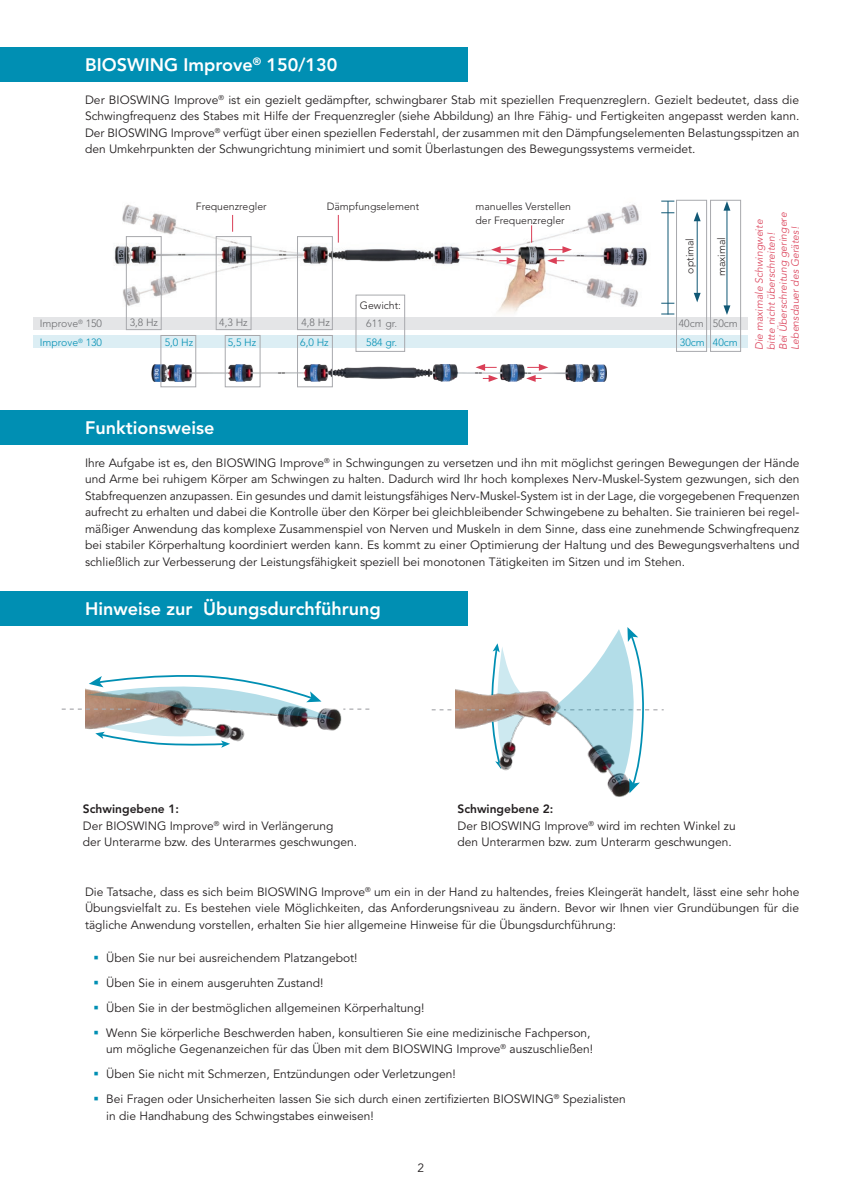
<style>
.page{position:relative;width:842px;height:1191px;background:#fff}
.page>*{position:absolute;margin:0;border:0;box-sizing:border-box;transform-origin:0 0}
.t1{font:800 18px "Avenir";color:#fff}
.t2{font:12px/16.5px "Avenir";color:#231f20}
.t3{font:12px "Avenir LT Com";color:#231f20}
.t4{font:italic 300 10.5px/12px "Avenir";color:#da3f57}
.t5{font:300 10.5px/13.5px "Avenir";color:#231f20}
.t6{font:300 10.5px/19px "Avenir";color:#6c6d70}
.t7{font:300 10.5px "Avenir";color:#008fb3}
.s1{color:#008fb3}
.s2{font-weight:800}
</style>
<div class="page">
<img style="left:114px;top:200px;width:550px;height:117px">
<svg style="left:232px;top:215px;width:1px;height:17px"></svg>
<div style="left:33px;top:317px;width:714px;height:12px;background:#e4e5e7"></div>
<div style="left:33px;top:336px;width:714px;height:12px;background:#dceef4"></div>
<svg style="left:338px;top:215px;width:1px;height:28px"></svg>
<div style="left:0;top:592px;width:468px;height:34px;background:#008fb3"></div>
<div style="left:0;top:410px;width:468px;height:34px;background:#008fb3"></div>
<div style="left:0;top:48px;width:468px;height:34px;background:#008fb3"></div>
<hr style="left:668px;top:201px;width:1px;height:113px;background:#105875">
<svg style="left:661px;top:201px;width:13px;height:1px"></svg>
<svg style="left:661px;top:314px;width:13px;height:1px"></svg>
<svg style="left:661px;top:212px;width:13px;height:1px"></svg>
<svg style="left:661px;top:303px;width:13px;height:1px"></svg>
<img style="left:152px;top:364px;width:455px;height:18px">
<svg style="left:531px;top:225px;width:1px;height:18px"></svg>
<hr style="left:727px;top:208px;width:1px;height:100px;background:#105875">
<svg style="left:723px;top:202px;width:7px;height:9px"></svg>
<svg style="left:723px;top:305px;width:7px;height:10px"></svg>
<hr style="left:697px;top:219px;width:1px;height:76px;background:#105875">
<svg style="left:694px;top:212px;width:7px;height:9px"></svg>
<svg style="left:694px;top:293px;width:7px;height:9px"></svg>
<div style="left:126px;top:236px;width:36px;height:94px;border:1px solid #a8a9ad"></div>
<div style="left:161px;top:335px;width:35px;height:52px;border:1px solid #a8a9ad"></div>
<div style="left:225px;top:335px;width:35px;height:52px;border:1px solid #a8a9ad"></div>
<div style="left:297px;top:335px;width:36px;height:52px;border:1px solid #a8a9ad"></div>
<div style="left:216px;top:236px;width:35px;height:94px;border:1px solid #a8a9ad"></div>
<div style="left:297px;top:236px;width:36px;height:94px;border:1px solid #a8a9ad"></div>
<div style="left:356px;top:295px;width:49px;height:57px;border:1px solid #a8a9ad"></div>
<div style="left:676px;top:200px;width:31px;height:152px;border:1px solid #a8a9ad"></div>
<div style="left:710px;top:200px;width:31px;height:152px;border:1px solid #a8a9ad"></div>
<svg style="left:547px;top:246px;width:25px;height:18px"></svg>
<svg style="left:491px;top:246px;width:25px;height:18px"></svg>
<svg style="left:526px;top:364px;width:22px;height:18px"></svg>
<svg style="left:476px;top:364px;width:22px;height:18px"></svg>
<svg style="left:61px;top:675px;width:274px;height:72px"></svg>
<svg style="left:343px;top:708px;width:27px;height:1px"></svg>
<img style="left:502px;top:691px;width:126px;height:106px">
<svg style="left:431px;top:643px;width:102px;height:126px"></svg>
<svg style="left:551px;top:627px;width:113px;height:166px"></svg>
<h1 class="t1" style="left:85px;top:54px;width:254px">BIOSWING Improve<sup>®</sup> 150/130</h1>
<p class="t2" style="left:85px;top:91px;width:716px;text-align:justify">Der BIOSWING Improve<sup>®</sup> ist ein gezielt gedämpfter, schwingbarer Stab mit speziellen Frequenzreglern. Gezielt bedeutet, dass die Schwingfrequenz des Stabes mit Hilfe der Frequenzregler (siehe Abbildung) an Ihre Fähig- und Fertigkeiten angepasst werden kann.<br>Der BIOSWING Improve<sup>®</sup> verfügt über einen speziellen Federstahl, der zusammen mit den Dämpfungselementen Belastungsspitzen an den Umkehrpunkten der Schwungrichtung minimiert und somit Überlastungen des Bewegungssystems vermeidet.</p>
<p class="t5" style="left:196px;top:200px;width:72px">Frequenzregler</p>
<p class="t5" style="left:327px;top:200px;width:94px">Dämpfungselement</p>
<p class="t5" style="left:475px;top:200px;width:97px">manuelles Verstellen der Frequenzregler</p>
<p class="t5" style="left:683px;top:273px;width:37px;rotate:-90deg">optimal</p>
<p class="t5" style="left:715px;top:276px;width:40px;rotate:-90deg">maximal</p>
<p class="t6" style="left:40px;top:313px;width:64px">Improve<sup>®</sup> 150<br><span class="s1">Improve</span><sup>®</sup> <span class="s1">130</span></p>
<p class="t6" style="left:130px;top:313px;width:30px">3,8 Hz</p>
<p class="t7" style="left:165px;top:336px;width:30px">5,0 Hz</p>
<p class="t6" style="left:219px;top:313px;width:30px">4,3 Hz</p>
<p class="t7" style="left:228px;top:336px;width:30px">5,5 Hz</p>
<p class="t5" style="left:360px;top:298px;width:43px">Gewicht:</p>
<p class="t6" style="left:366px;top:313px;width:32px">611 gr.</p>
<p class="t7" style="left:366px;top:336px;width:32px">584 gr.</p>
<p class="t6" style="left:301px;top:313px;width:30px">4,8 Hz</p>
<p class="t6" style="left:679px;top:314px;width:61px">40cm 50cm</p>
<p class="t7" style="left:300px;top:336px;width:30px">6,0 Hz</p>
<p class="t7" style="left:680px;top:336px;width:60px">30cm 40cm</p>
<p class="t4" style="left:753px;top:350px;width:139px;rotate:-90deg">Die maximale Schwingweite bitte nicht überschreiten!<br>Bei Überschreitung geringere<br>Lebensdauer des Gerätes!</p>
<h1 class="t1" style="left:85px;top:417px;width:131px">Funktionsweise</h1>
<p class="t2" style="left:85px;top:454px;width:716px;text-align:justify">Ihre Aufgabe ist es, den BIOSWING Improve<sup>®</sup> in Schwingungen zu versetzen und ihn mit möglichst geringen Bewegungen der Hände und Arme bei ruhigem Körper am Schwingen zu halten. Dadurch wird Ihr hoch komplexes Nerv-Muskel-System gezwungen, sich den Stabfrequenzen anzupassen. Ein gesundes und damit leistungsfähiges Nerv-Muskel-System ist in der Lage, die vorgegebenen Frequenzen aufrecht zu erhalten und dabei die Kontrolle über den Körper bei gleichbleibender Schwingebene zu behalten. Sie trainieren bei regel&shy;mäßiger Anwendung das komplexe Zusammenspiel von Nerven und Muskeln in dem Sinne, dass eine zunehmende Schwingfrequenz bei stabiler Körperhaltung koordiniert werden kann. Es kommt zu einer Optimierung der Haltung und des Bewegungsverhaltens und schließlich zur Verbesserung der Leistungsfähigkeit speziell bei monotonen Tätigkeiten im Sitzen und im Stehen.</p>
<h1 class="t1" style="left:85px;top:598px;width:297px">Hinweise zur Übungsdurchführung</h1>
<p class="t2" style="left:83px;top:801px;width:276px"><span class="s2">Schwingebene 1:<br></span>Der BIOSWING Improve<sup>®</sup> wird in Verlängerung<br>der Unterarme bzw. des Unterarmes geschwungen.</p>
<p class="t2" style="left:457px;top:801px;width:280px"><span class="s2">Schwingebene 2:<br></span>Der BIOSWING Improve<sup>®</sup> wird im rechten Winkel zu den Unterarmen bzw. zum Unterarm geschwungen.</p>
<p class="t2" style="left:85px;top:883px;width:716px;text-align:justify">Die Tatsache, dass es sich beim BIOSWING Improve<sup>®</sup> um ein in der Hand zu haltendes, freies Kleingerät handelt, lässt eine sehr hohe Übungsvielfalt zu. Es bestehen viele Möglichkeiten, das Anforderungsniveau zu ändern. Bevor wir Ihnen vier Grundübungen für die tägliche Anwendung vorstellen, erhalten Sie hier allgemeine Hinweise für die Übungsdurchführung:</p>
<p class="t2" style="left:106px;top:945px;width:486px;line-height:25px">Üben Sie nur bei ausreichendem Platzangebot!<br>Üben Sie in einem ausgeruhten Zustand!<br>Üben Sie in der bestmöglichen allgemeinen Körperhaltung!<br>Wenn Sie körperliche Beschwerden haben, konsultieren Sie eine medizinische Fachperson,</p>
<p class="t2" style="left:106px;top:1037px;width:521px;line-height:25px">um mögliche Gegenanzeichen für das Üben mit dem BIOSWING Improve<sup>®</sup> auszuschließen!<br>Üben Sie nicht mit Schmerzen, Entzündungen oder Verletzungen!<br>Bei Fragen oder Unsicherheiten lassen Sie sich durch einen zertifizierten BIOSWING<sup>®</sup> Spezialisten</p>
<p class="t2" style="left:106px;top:1107px;width:269px">in die Handhabung des Schwingstabes einweisen!</p>
<p class="t3" style="left:418px;top:1160px;width:8px">2</p>
</div>
